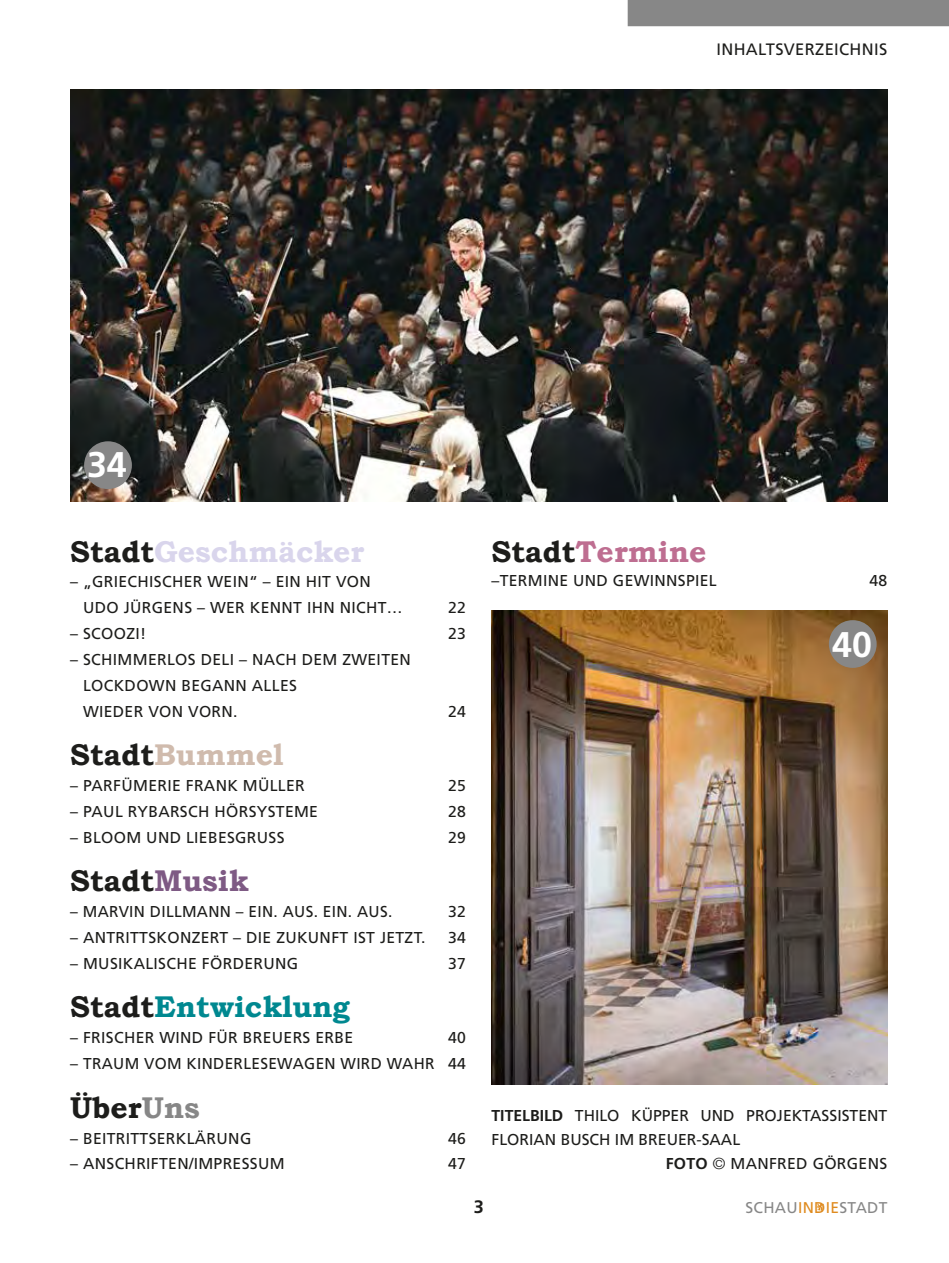
<style>
.page{position:relative;width:949px;height:1263px;background:#fff}
.page>*{position:absolute;margin:0;border:0;box-sizing:border-box;transform-origin:0 0}
.t1{font:700 35.7px "Frutiger LT";color:#fff}
.t2{font:700 30px "Bookman Old Style";color:#1d1d1b}
.t3{font:700 30px "Bookman Old Style";color:#d9d5ec}
.t4{font:700 30px "Bookman Old Style";color:#008890}
.t5{font:700 30px "Bookman Old Style";color:#be6e91}
.t6{font:700 30px "Bookman Old Style";color:#d0bbad}
.t7{font:700 18px "Frutiger LT";color:#1d1d1b}
.t8{font:16.5px "Frutiger LT";letter-spacing:.02em;color:#1d1d1b}
.t9{font:15.75px/25.8px "Frutiger LT";letter-spacing:.02em;color:#1d1d1b}
.t10{font:15.75px "Frutiger LT";color:#1d1d1b}
.t11{font:15.6px "Frutiger LT";letter-spacing:.02em;color:#878787}
.s1{color:#1d1d1b}
.s2{color:#7e5a84}
.s3{color:#878787}
.s4{font-weight:700}
.s5{font-family:"Avenir"}
.s6{color:#df8b1f}
</style>
<div class="page">
<svg style="left:816px;top:1204px;width:6px;height:7px"></svg>
<div style="left:627px;top:0;width:321px;height:26px;background:#878787"></div>
<img style="left:70px;top:89px;width:817px;height:413px">
<div style="left:84px;top:441px;width:48px;height:48px;background:#878787;border-radius:50%"></div>
<img style="left:491px;top:610px;width:396px;height:474px">
<div style="left:828px;top:620px;width:48px;height:48px;background:#878787;border-radius:50%"></div>
<p class="t8" style="left:716px;top:39px;width:172px">INHALTSVERZEICHNIS</p>
<h1 class="t1" style="left:87px;top:444px;width:41px">34</h1>
<h2 class="t3" style="left:70px;top:533px;width:295px"><span class="s1">Stadt</span>Geschmäcker</h2>
<p class="t9" style="left:83px;top:569px;width:321px;text-indent:-13px">– „GRIECHISCHER WEIN“ – EIN HIT VON<br>UDO JÜRGENS – WER KENNT IHN NICHT…</p>
<p class="t9" style="left:448px;top:595px;width:19px">22</p>
<p class="t9" style="left:70px;top:621px;width:78px">– SCOOZI!</p>
<p class="t9" style="left:448px;top:621px;width:19px">23</p>
<p class="t9" style="left:83px;top:647px;width:329px;text-indent:-13px">– SCHIMMERLOS DELI – NACH DEM ZWEITEN<br>LOCKDOWN BEGANN ALLES<br>WIEDER VON VORN.</p>
<p class="t9" style="left:448px;top:698px;width:19px">24</p>
<h2 class="t6" style="left:70px;top:737px;width:215px"><span class="s1">Stadt</span>Bummel</h2>
<p class="t9" style="left:70px;top:773px;width:236px">– PARFÜMERIE FRANK MÜLLER</p>
<p class="t9" style="left:448px;top:773px;width:19px">25</p>
<p class="t9" style="left:70px;top:798px;width:249px">– PAUL RYBARSCH HÖRSYSTEME</p>
<p class="t9" style="left:448px;top:798px;width:19px">28</p>
<p class="t9" style="left:70px;top:824px;width:216px">– BLOOM UND LIEBESGRUSS</p>
<p class="t9" style="left:448px;top:824px;width:19px">29</p>
<h2 class="t2" style="left:70px;top:863px;width:180px">Stadt<span class="s2">Musik</span></h2>
<p class="t9" style="left:70px;top:899px;width:323px">– MARVIN DILLMANN – EIN. AUS. EIN. AUS.</p>
<p class="t9" style="left:448px;top:899px;width:19px">32</p>
<p class="t9" style="left:70px;top:925px;width:357px">– ANTRITTSKONZERT – DIE ZUKUNFT IST JETZT.</p>
<p class="t9" style="left:448px;top:925px;width:19px">34</p>
<p class="t9" style="left:70px;top:950px;width:229px">– MUSIKALISCHE FÖRDERUNG</p>
<p class="t9" style="left:448px;top:950px;width:19px">37</p>
<h2 class="t4" style="left:70px;top:989px;width:281px"><span class="s1">Stadt</span>Entwicklung</h2>
<p class="t9" style="left:70px;top:1025px;width:284px">– FRISCHER WIND FÜR BREUERS ERBE</p>
<p class="t9" style="left:448px;top:1025px;width:19px">40</p>
<p class="t9" style="left:70px;top:1051px;width:397px">– TRAUM VOM KINDERLESEWAGEN WIRD WAHR 44</p>
<h2 class="t2" style="left:70px;top:1089px;width:131px">Über<span class="s3">Uns</span></h2>
<p class="t9" style="left:70px;top:1125px;width:183px">– BEITRITTSERKLÄRUNG</p>
<p class="t9" style="left:448px;top:1125px;width:19px">46</p>
<p class="t9" style="left:70px;top:1151px;width:216px">– ANSCHRIFTEN/IMPRESSUM</p>
<p class="t9" style="left:448px;top:1151px;width:19px">47</p>
<h2 class="t5" style="left:491px;top:533px;width:216px"><span class="s1">Stadt</span>Termine</h2>
<p class="t9" style="left:491px;top:567px;width:227px">–TERMINE UND GEWINNSPIEL</p>
<p class="t9" style="left:869px;top:567px;width:19px">48</p>
<h1 class="t1" style="left:832px;top:624px;width:41px">40</h1>
<p class="t10" style="left:491px;top:1107px;width:397px"><span class="s4">TITELBILD</span> THILO KÜPPER UND PROJEKTASSISTENT</p>
<p class="t10" style="left:491px;top:1131px;width:250px">FLORIAN BUSCH IM BREUER-SAAL</p>
<p class="t9" style="left:665px;top:1151px;width:223px"><span class="s4">FOTO</span> <span class="s5">©</span> MANFRED GÖRGENS</p>
<p class="t7" style="left:473px;top:1196px;width:12px">3</p>
<p class="t11" style="left:745px;top:1198px;width:143px">SCHAU<span class="s6">INDIE</span>STADT</p>
</div>
